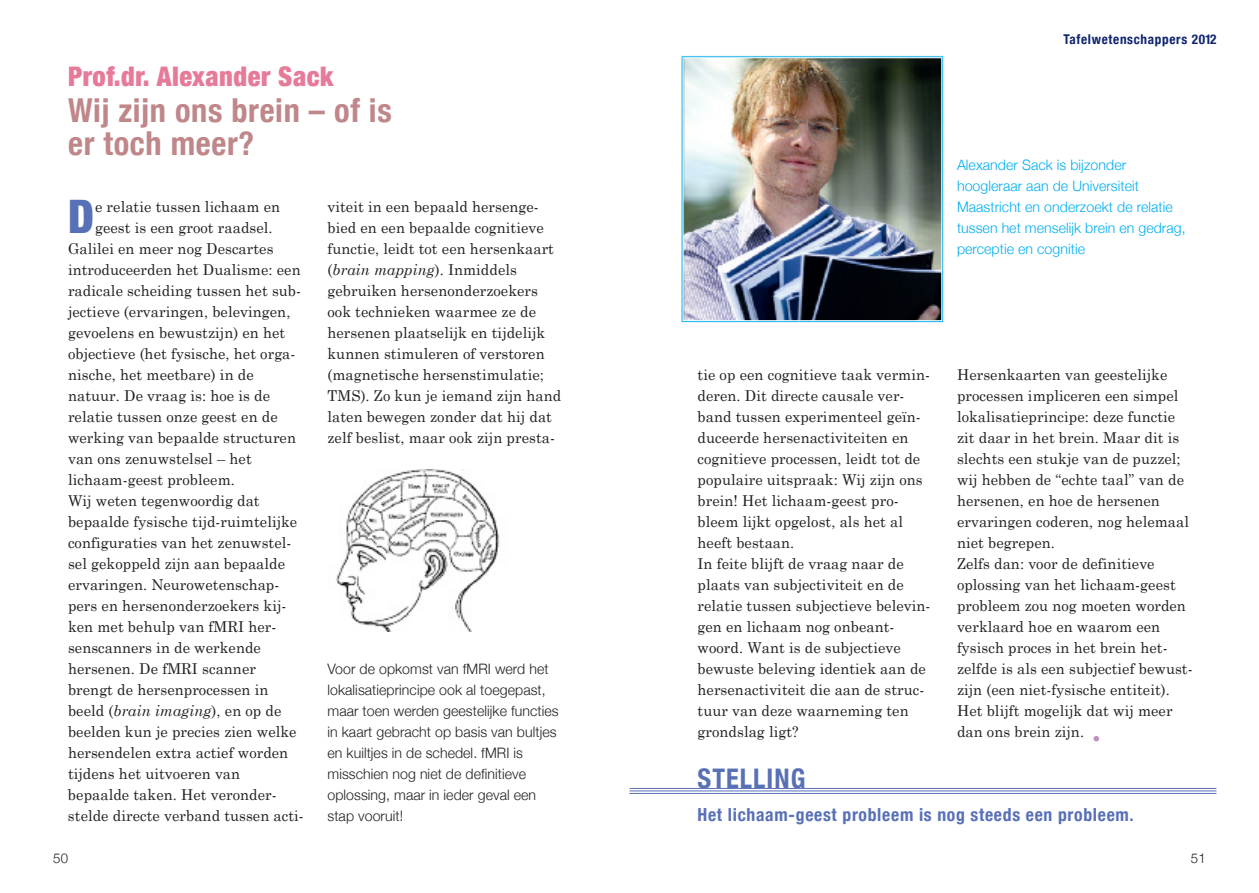
<style>
.page{position:relative;width:1259px;height:893px;background:#fff}
.page>*{position:absolute;margin:0;border:0;box-sizing:border-box;transform-origin:0 0}
.t1{font:900 condensed 46.2px "Helvetica Neue";color:#5870b6}
.t2{font:700 condensed 33px/33px "Helvetica Neue";letter-spacing:.02em;color:#c0878a}
.t3{font:900 condensed 27px "Helvetica Neue";letter-spacing:.02em;color:#e67b99}
.t4{font:700 condensed 27px "Helvetica Neue";letter-spacing:.04em;color:#5870b6}
.t5{font:700 condensed 18px "Helvetica Neue";letter-spacing:.04em;color:#5870b6}
.t6{font:15px/21px "Century Schoolbook";letter-spacing:.005em;color:#231f20}
.t7{font:300 14.4px/21px "Helvetica Neue";letter-spacing:.005em;color:#231f20}
.t8{font:300 14.4px/21px "Helvetica Neue";letter-spacing:.005em;color:#00aeef}
.t9{font:700 condensed 13.5px "Helvetica Neue";letter-spacing:.05em;color:#10256e}
.t10{font:300 13.5px "Helvetica Neue";color:#231f20}
.s1{font-style:italic}
.s2{font-size:27px;color:#bf8cbf}
</style>
<div class="page">
<img style="left:684px;top:59px;width:256px;height:260px">
<div style="left:680px;top:55px;width:264px;height:268px;border:1px solid #fff"></div>
<div style="left:682px;top:57px;width:260px;height:264px;border:1px solid #fff"></div>
<img style="left:336px;top:470px;width:164px;height:162px">
<hr style="left:629px;top:788px;width:587px;height:1px;background:#5870b6">
<hr style="left:629px;top:790px;width:587px;height:1px;background:#5870b6">
<hr style="left:629px;top:793px;width:587px;height:1px;background:#5870b6">
<h3 class="t3" style="left:68px;top:59px;width:267px">Prof.dr. Alexander Sack</h3>
<h2 class="t2" style="left:68px;top:94px;width:325px">Wij zijn ons brein – of is er toch meer?</h2>
<h1 class="t1" style="left:68px;top:188px;width:27px">D</h1>
<p class="t6" style="left:95px;top:195px;width:187px">e relatie tussen lichaam en</p>
<p class="t6" style="left:95px;top:216px;width:179px">geest is een groot raadsel.</p>
<p class="t6" style="left:68px;top:237px;width:207px">Galilei en meer nog Descartes</p>
<p class="t6" style="left:68px;top:258px;width:234px">introduceerden het Dualisme: een</p>
<p class="t6" style="left:68px;top:279px;width:234px">radicale scheiding tussen het sub-</p>
<p class="t6" style="left:68px;top:300px;width:224px">jectieve (ervaringen, belevingen,</p>
<p class="t6" style="left:68px;top:321px;width:219px">gevoelens en bewustzijn) en het</p>
<p class="t6" style="left:68px;top:342px;width:229px">objectieve (het fysische, het orga-</p>
<p class="t6" style="left:68px;top:363px;width:187px">nische, het meetbare) in de</p>
<p class="t6" style="left:68px;top:384px;width:203px">natuur. De vraag is: hoe is de</p>
<p class="t6" style="left:68px;top:405px;width:211px">relatie tussen onze geest en de</p>
<p class="t6" style="left:68px;top:426px;width:229px">werking van bepaalde structuren</p>
<p class="t6" style="left:68px;top:447px;width:185px">van ons zenuwstelsel – het</p>
<p class="t6" style="left:68px;top:468px;width:168px">lichaam-geest probleem.</p>
<p class="t6" style="left:68px;top:489px;width:193px">Wij weten tegenwoordig dat</p>
<p class="t6" style="left:68px;top:510px;width:231px">bepaalde fysische tijd-ruimtelijke</p>
<p class="t6" style="left:68px;top:531px;width:225px">configuraties van het zenuwstel-</p>
<p class="t6" style="left:68px;top:552px;width:219px">sel gekoppeld zijn aan bepaalde</p>
<p class="t6" style="left:68px;top:573px;width:213px">ervaringen. Neurowetenschap-</p>
<p class="t6" style="left:68px;top:594px;width:220px">pers en hersenonderzoekers kij-</p>
<p class="t6" style="left:68px;top:615px;width:210px">ken met behulp van fMRI her-</p>
<p class="t6" style="left:68px;top:636px;width:194px">senscanners in de werkende</p>
<p class="t6" style="left:68px;top:657px;width:189px">hersenen. De fMRI scanner</p>
<p class="t6" style="left:68px;top:678px;width:202px">brengt de hersenprocessen in</p>
<p class="t6" style="left:68px;top:699px;width:215px">beeld (<span class="s1">brain imaging</span>), en op de</p>
<p class="t6" style="left:68px;top:720px;width:230px">beelden kun je precies zien welke</p>
<p class="t6" style="left:68px;top:741px;width:222px">hersendelen extra actief worden</p>
<p class="t6" style="left:68px;top:762px;width:174px">tijdens het uitvoeren van</p>
<p class="t6" style="left:68px;top:783px;width:210px">bepaalde taken. Het veronder-</p>
<p class="t6" style="left:68px;top:804px;width:237px">stelde directe verband tussen acti-</p>
<p class="t6" style="left:327px;top:195px;width:235px">viteit in een bepaald hersenge&shy;bied en een bepaalde cognitieve functie, leidt tot een hersenkaart (<span class="s1">brain mapping</span>). Inmiddels gebruiken hersenonderzoekers ook technieken waarmee ze de hersenen plaatselijk en tijdelijk kunnen stimuleren of verstoren (magnetische hersenstimulatie;<br>TMS). Zo kun je iemand zijn hand laten bewegen zonder dat hij dat zelf beslist, maar ook zijn presta-</p>
<p class="t7" style="left:327px;top:658px;width:233px">Voor de opkomst van fMRI werd het lokalisatieprincipe ook al toegepast, maar toen werden geestelijke functies in kaart gebracht op basis van bultjes en kuiltjes in de schedel. fMRI is misschien nog niet de definitieve oplossing, maar in ieder geval een stap vooruit!</p>
<p class="t9" style="left:1063px;top:31px;width:154px">Tafelwetenschappers 2012</p>
<p class="t8" style="left:957px;top:154px;width:230px">Alexander Sack is bijzonder hoogleraar aan de Universiteit<br>Maastricht en onderzoekt de relatie tussen het menselijk brein en gedrag, perceptie en cognitie</p>
<p class="t6" style="left:697px;top:363px;width:234px">tie op een cognitieve taak vermin&shy;deren. Dit directe causale ver&shy;band tussen experimenteel geïn&shy;duceerde hersenactiviteiten en cognitieve processen, leidt tot de populaire uitspraak: Wij zijn ons brein! Het lichaam-geest pro&shy;bleem lijkt opgelost, als het al heeft bestaan.<br>In feite blijft de vraag naar de plaats van subjectiviteit en de relatie tussen subjectieve belevin&shy;gen en lichaam nog onbeant&shy;woord. Want is de subjectieve bewuste beleving identiek aan de hersenactiviteit die aan de struc&shy;tuur van deze waarneming ten grondslag ligt?</p>
<h3 class="t4" style="left:697px;top:762px;width:109px">STellinG</h3>
<p class="t6" style="left:957px;top:363px;width:237px">Hersenkaarten van geestelijke processen impliceren een simpel lokalisatieprincipe: deze functie zit daar in het brein. Maar dit is slechts een stukje van de puzzel; wij hebben de “echte taal” van de hersenen, en hoe de hersenen ervaringen coderen, nog helemaal niet begrepen.<br>Zelfs dan: voor de definitieve oplossing van het lichaam-geest probleem zou nog moeten worden verklaard hoe en waarom een fysisch proces in het brein het&shy;zelfde is als een subjectief bewust&shy;zijn (een niet-fysische entiteit).<br>Het blijft mogelijk dat wij meer dan ons brein zijn. <span class="s2">•</span></p>
<p class="t5" style="left:697px;top:803px;width:438px">Het lichaam-geest probleem is nog steeds een probleem.</p>
<p class="t10" style="left:53px;top:849px;width:16px">50</p>
<p class="t10" style="left:1191px;top:849px;width:16px">51</p>
</div>
